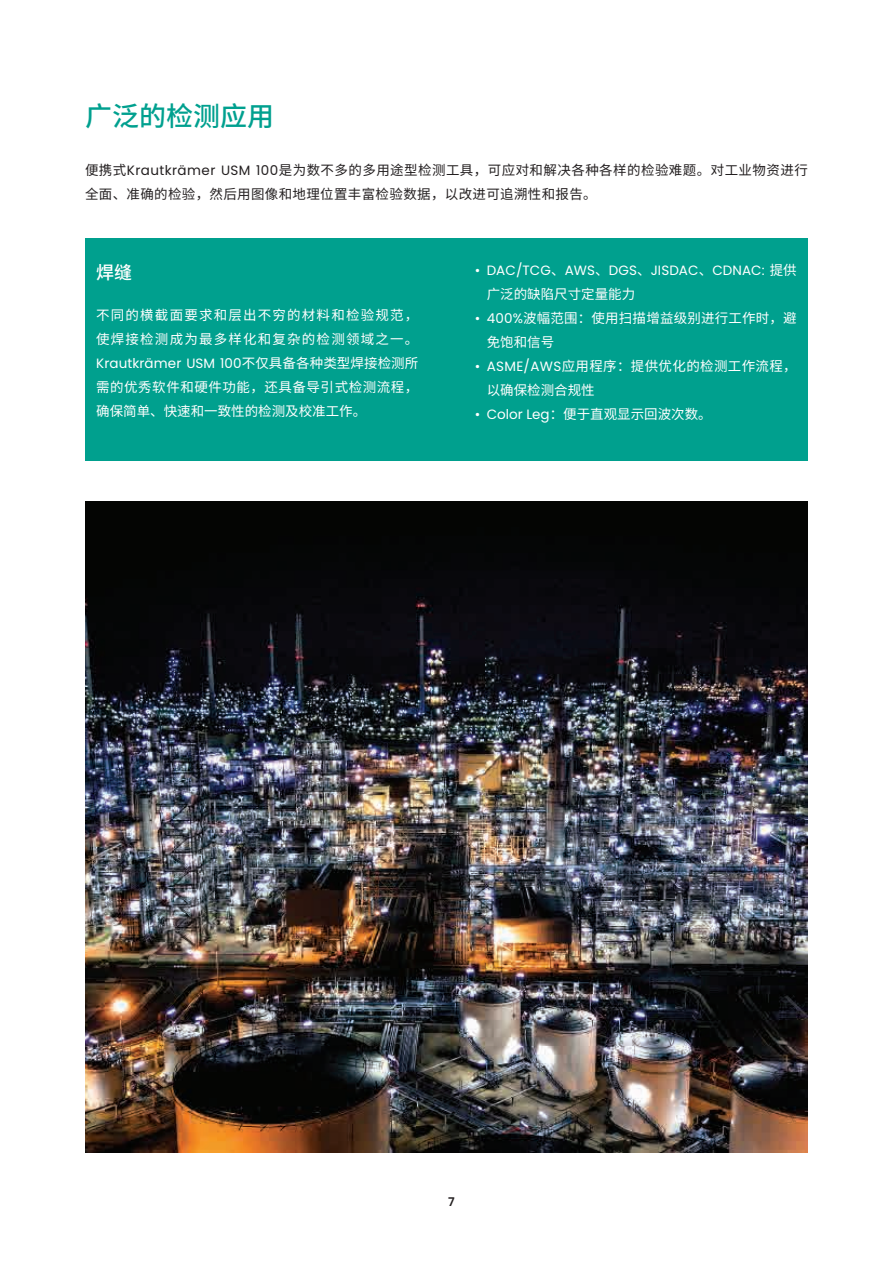
<style>
.page{position:relative;width:893px;height:1263px;background:#fff}
.page>*{position:absolute;margin:0;border:0;box-sizing:border-box;transform-origin:0 0}
.t1{font:500 27px "Source Han Sans CN";color:#00a08f}
.t2{font:500 18px "Source Han Sans CN";color:#fff}
.t3{font:13.5px/24px "Source Han Sans CN";letter-spacing:.025em;color:#fff}
.t4{font:13.5px/24px "Source Han Sans CN";letter-spacing:.03em;color:#231f20}
.t5{font:13.5px "Poppins";letter-spacing:.005em;color:#fff}
.t6{font:13.5px/24px "Source Han Sans CN";letter-spacing:.09em;color:#fff}
.t7{font:13.5px "Source Han Sans CN";color:#fff}
.t8{font:600 12px "Poppins";color:#231f20}
.s1{font-family:"Poppins"}
.s2{font-family:"Source Han Sans CN"}
</style>
<div class="page">
<div style="left:86px;top:238px;width:722px;height:222px;background:#00a08e"></div>
<img style="left:86px;top:501px;width:721px;height:651px">
<h1 class="t1" style="left:85px;top:101px;width:190px">广泛的检测应用</h1>
<p class="t4" style="left:85px;top:158px;width:724px">便携式<span class="s1">Krautkrämer USM 100</span>是为数不多的多用途型检测工具，可应对和解决各种各样的检验难题。对工业物资进行全面、准确的检验，然后用图像和地理位置丰富检验数据，以改进可追溯性和报告。</p>
<h2 class="t2" style="left:96px;top:262px;width:37px">焊缝</h2>
<p class="t6" style="left:96px;top:303px;width:324px">不同的横截面要求和层出不穷的材料和检验规范，使焊接检测成为最多样化和复杂的检测领域之一。</p>
<p class="t5" style="left:96px;top:355px;width:324px">Krautkrämer USM 100<span class="s2">不仅具备各种类型焊接检测所</span></p>
<p class="t3" style="left:96px;top:375px;width:324px">需的优秀软件和硬件功能，还具备导引式检测流程，确保简单、快速和一致性的检测及校准工作。</p>
<p class="t5" style="left:475px;top:262px;width:324px">• DAC/TCG<span class="s2">、</span>AWS<span class="s2">、</span>DGS<span class="s2">、</span>JISDAC<span class="s2">、</span>CDNAC: <span class="s2">提供</span></p>
<p class="t7" style="left:487px;top:286px;width:150px">广泛的缺陷尺寸定量能力</p>
<p class="t3" style="left:487px;top:306px;width:312px;text-indent:-12px"><span class="s1">• 400%</span>波幅范围：使用扫描增益级别进行工作时，避免饱和信号</p>
<p class="t3" style="left:487px;top:354px;width:312px;text-indent:-12px"><span class="s1">• ASME/AWS</span>应用程序：提供优化的检测工作流程，以确保检测合规性</p>
<p class="t7" style="left:475px;top:406px;width:238px"><span class="s1">• Color Leg</span>：便于直观显示回波次数。</p>
<p class="t8" style="left:448px;top:1194px;width:8px">7</p>
</div>
